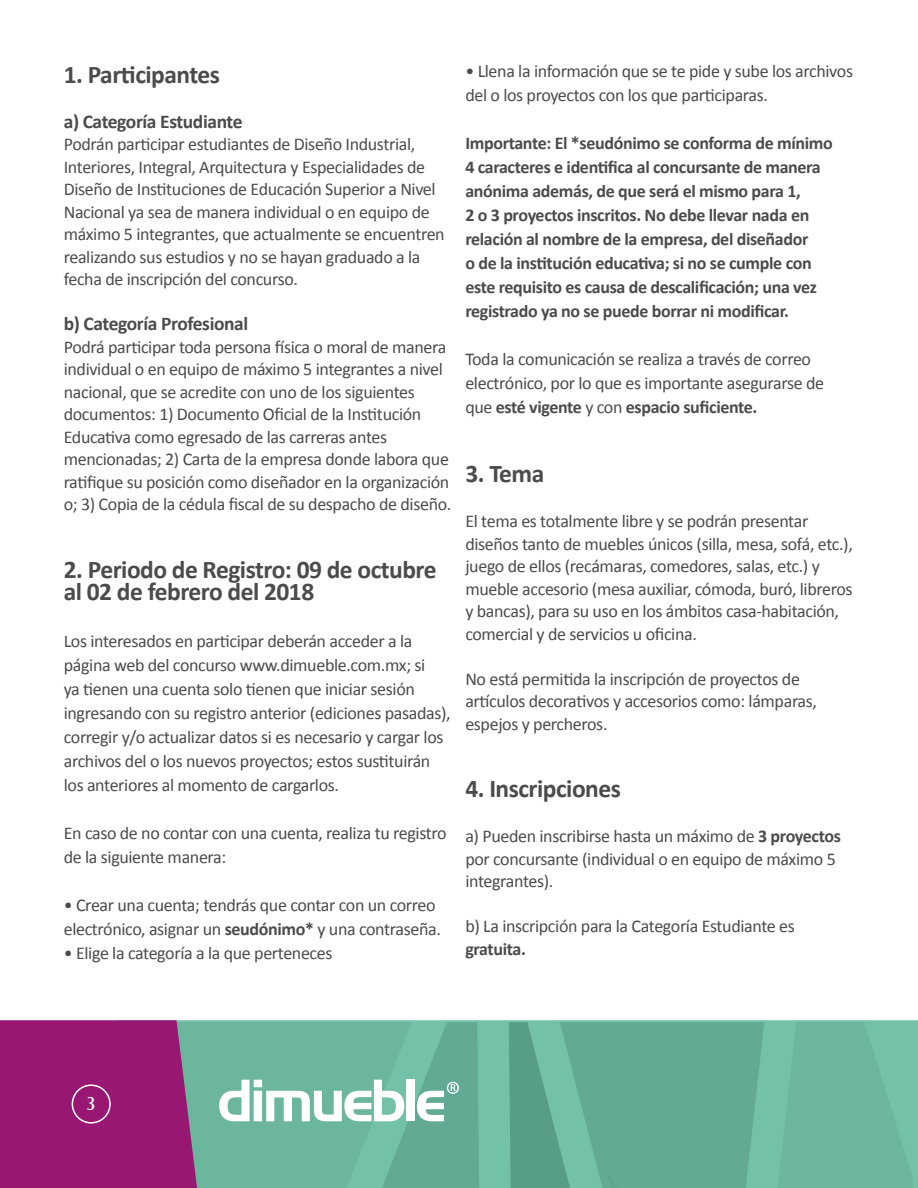
<style>
.page{position:relative;width:918px;height:1188px;background:#fff}
.page>*{position:absolute;margin:0;border:0;box-sizing:border-box;transform-origin:0 0}
.t1{font:700 25.5px/22.5px "Calibri";letter-spacing:-.02em;color:#4b4b4d}
.t2{font:700 19.5px "Calibri";letter-spacing:-.02em;color:#4b4b4d}
.t3{font:19.5px "Castle T";color:#fff}
.t4{font:18px/22.5px "Calibri";letter-spacing:-.02em;color:#4b4b4d}
.t5{font:700 18px/24px "Calibri";letter-spacing:-.02em;color:#4b4b4d}
.s1{font-weight:700}
</style>
<div class="page">
<div style="left:479px;top:1020px;width:439px;height:168px;background:#74c1a9"></div>
<svg style="left:777px;top:1022px;width:136px;height:166px;background:#6db89f"></svg>
<svg style="left:509px;top:1022px;width:255px;height:166px;background:#63ab94"></svg>
<svg style="left:0;top:1020px;width:479px;height:168px;background:#857c92"></svg>
<h1 class="t1" style="left:64px;top:63px;width:158px">1. Participantes</h1>
<p class="t2" style="left:64px;top:109px;width:180px">a) Categoría Estudiante</p>
<p class="t4" style="left:64px;top:133px;width:382px">Podrán participar estudiantes de Diseño Industrial, Interiores, Integral, Arquitectura y Especialidades de Diseño de Instituciones de Educación Superior a Nivel Nacional ya sea de manera individual o en equipo de máximo 5 integrantes, que actualmente se encuentren realizando sus estudios y no se hayan graduado a la fecha de inscripción del concurso.</p>
<p class="t2" style="left:64px;top:311px;width:186px">b) Categoría Profesional</p>
<p class="t4" style="left:64px;top:336px;width:389px">Podrá participar toda persona física o moral de manera individual o en equipo de máximo 5 integrantes a nivel nacional, que se acredite con uno de los siguientes documentos: 1) Documento Oficial de la Institución Educativa como egresado de las carreras antes mencionadas; 2) Carta de la empresa donde labora que ratifique su posición como diseñador en la organización o; 3) Copia de la cédula fiscal de su despacho de diseño.</p>
<h1 class="t1" style="left:64px;top:558px;width:374px">2. Periodo de Registro: 09 de octubre al 02 de febrero del 2018</h1>
<p class="t4" style="left:64px;top:629px;width:388px;line-height:24px">Los interesados en participar deberán acceder a la página web del concurso www.dimueble.com.mx; si<br>ya tienen una cuenta solo tienen que iniciar sesión ingresando con su registro anterior (ediciones pasadas), corregir y/o actualizar datos si es necesario y cargar los archivos del o los nuevos proyectos; estos sustituirán los anteriores al momento de cargarlos.</p>
<p class="t4" style="left:64px;top:821px;width:384px;line-height:24px">En caso de no contar con una cuenta, realiza tu registro de la siguiente manera:</p>
<p class="t4" style="left:64px;top:893px;width:379px;line-height:24px">• Crear una cuenta; tendrás que contar con un correo electrónico, asignar un <span class="s1">seudónimo*</span> y una contraseña.</p>
<p class="t4" style="left:64px;top:942px;width:270px">• Elige la categoría a la que perteneces</p>
<p class="t4" style="left:465px;top:59px;width:389px;line-height:24px">• Llena la información que se te pide y sube los archivos del o los proyectos con los que participaras.</p>
<p class="t5" style="left:465px;top:131px;width:369px">Importante: El *seudónimo se conforma de mínimo 4 caracteres e identifica al concursante de manera anónima además, de que será el mismo para 1,<br>2 o 3 proyectos inscritos. No debe llevar nada en relación al nombre de la empresa, del diseñador<br>o de la institución educativa; si no se cumple con este requisito es causa de descalificación; una vez registrado ya no se puede borrar ni modificar.</p>
<p class="t4" style="left:465px;top:347px;width:360px;line-height:24px">Toda la comunicación se realiza a través de correo electrónico, por lo que es importante asegurarse de que <span class="s1">esté vigente</span> y con <span class="s1">espacio suficiente.</span></p>
<h1 class="t1" style="left:465px;top:463px;width:81px">3. Tema</h1>
<p class="t4" style="left:465px;top:510px;width:389px">El tema es totalmente libre y se podrán presentar diseños tanto de muebles únicos (silla, mesa, sofá, etc.), juego de ellos (recámaras, comedores, salas, etc.) y mueble accesorio (mesa auxiliar, cómoda, buró, libreros y bancas), para su uso en los ámbitos casa-habitación, comercial y de servicios u oficina.</p>
<p class="t4" style="left:465px;top:668px;width:353px">No está permitida la inscripción de proyectos de artículos decorativos y accesorios como: lámparas, espejos y percheros.</p>
<h1 class="t1" style="left:465px;top:778px;width:157px">4. Inscripciones</h1>
<p class="t4" style="left:465px;top:825px;width:377px">a) Pueden inscribirse hasta un máximo de <span class="s1">3 proyectos </span>por concursante (individual o en equipo de máximo 5 integrantes).</p>
<p class="t4" style="left:465px;top:915px;width:331px">b) La inscripción para la Categoría Estudiante es</p>
<p class="t5" style="left:465px;top:937px;width:62px">gratuita.</p>
<p class="t3" style="left:86px;top:1093px;width:11px">3</p>
</div>
